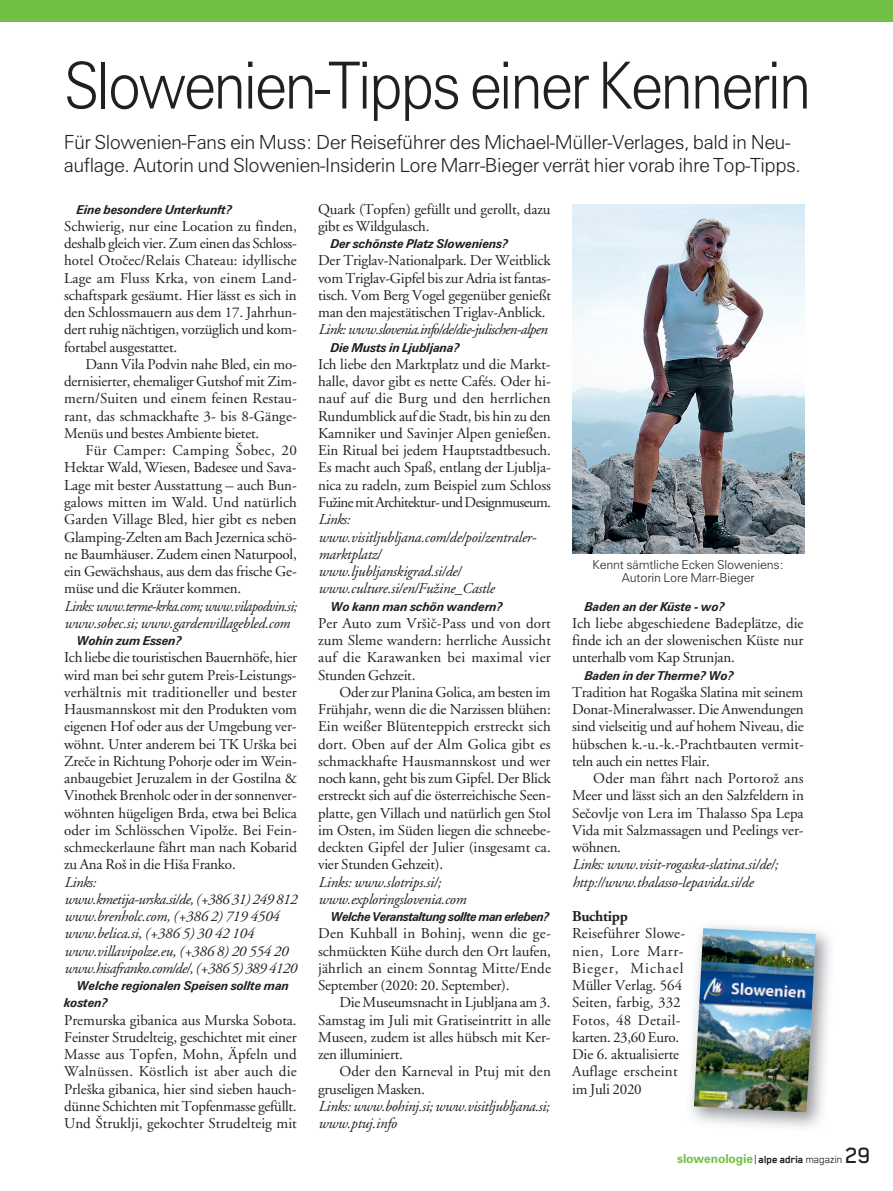
<style>
.page{position:relative;width:893px;height:1191px;background:#fff}
.page>*{position:absolute;margin:0;border:0;box-sizing:border-box;transform-origin:0 0}
.t1{font:65.1px "AAM Zurich BT Light";letter-spacing:-.045em;color:#231f20;scale:.9 1}
.t2{font:19.5px/22.5px "AAM Zurich BT Light";letter-spacing:-.025em;color:#231f20}
.t3{font:15px/17.2px "AAM A Garamond M Regular";letter-spacing:-.005em;color:#231f20;text-align:justify}
.t4{font:15px/17.2px "AAM A Garamond M Italic";letter-spacing:-.015em;color:#231f20}
.t5{font:15px/17.2px "AAM A Garamond M Italic";letter-spacing:-.015em;color:#231f20;scale:.96 1}
.t6{font:15px "AAM A Garamond M Italic";letter-spacing:-.045em;color:#231f20}
.t7{font:15px "AAM A Garamond M Bold";letter-spacing:-.015em;color:#231f20}
.t8{font:italic 12.3px/17.2px "AAM Zurich BT Bold";letter-spacing:-.015em;color:#231f20}
.t9{font:12.3px/13.5px "AAM Zurich BT Light";letter-spacing:-.01em;color:#231f20;text-align:center}
.t10{font:italic 12.3px "AAM Zurich BT Bold";letter-spacing:-.045em;color:#231f20}
.t11{font:12.3px "AAM Zurich BT Bold";letter-spacing:-.01em;color:#71bf44}
.s1{font-family:"AAM Blender 02";font-size:12px;color:#231f20}
.s2{font-family:"AAM Blender 04";font-weight:700;font-size:12px;color:#231f20}
.s3{font-family:"AAM Blender 03";font-weight:500;font-size:25.5px;color:#231f20}
</style>
<div class="page">
<div style="left:0;top:0;width:893px;height:21px;background:#71bf44"></div>
<img style="left:572px;top:204px;width:232px;height:349px">
<img style="left:694px;top:928px;width:122px;height:184px">
<h1 class="t1" style="left:64px;top:46px;width:832px">Slowenien-Tipps einer Kennerin</h1>
<h2 class="t2" style="left:64px;top:131px;width:739px">Für Slowenien-Fans ein Muss: Der Reiseführer des Michael-Müller-Verlages, bald in Neu&shy;auflage. Autorin und Slowenien-Insiderin Lore Marr-Bieger verrät hier vorab ihre Top-Tipps.</h2>
<p class="t8" style="left:77px;top:200px;width:157px">Eine besondere Unterkunft?</p>
<p class="t3" style="left:64px;top:217px;width:234px">Schwierig, nur eine Location zu finden, deshalb gleich vier. Zum einen das Schloss&shy;hotel Otočec/Relais Chateau: idyllische Lage am Fluss Krka, von einem Land&shy;schaftspark gesäumt. Hier lässt es sich in den Schlossmauern aus dem 17. Jahrhun&shy;dert ruhig nächtigen, vorzüglich und kom&shy;fortabel ausgestattet.</p>
<p class="t3" style="left:64px;top:355px;width:234px;text-indent:21px">Dann Vila Podvin nahe Bled, ein mo&shy;dernisierter, ehemaliger Gutshof mit Zim&shy;mern/Suiten und einem feinen Restau&shy;rant, das schmackhafte 3- bis 8-Gänge-Menüs und bestes Ambiente bietet.</p>
<p class="t3" style="left:64px;top:441px;width:234px;text-indent:21px">Für Camper: Camping Šobec, 20<br>Hektar Wald, Wiesen, Badesee und Sava-Lage mit bester Ausstattung – auch Bun&shy;galows mitten im Wald. Und natürlich Garden Village Bled, hier gibt es neben Glamping-Zelten am Bach Jezernica schö&shy;ne Baumhäuser. Zudem einen Naturpool, ein Gewächshaus, aus dem das frische Ge&shy;müse und die Kräuter kommen.</p>
<p class="t5" style="left:64px;top:597px;width:244px">Links: www.terme-krka.com; www.vilapodvin.si; www.sobec.si; www.gardenvillagebled.com</p>
<p class="t8" style="left:77px;top:632px;width:107px">Wohin zum Essen?</p>
<p class="t3" style="left:64px;top:648px;width:234px">Ich liebe die touristischen Bauernhöfe, hier wird man bei sehr gutem Preis-Leistungs&shy;verhältnis mit traditioneller und bester Hausmannskost mit den Produkten vom eigenen Hof oder aus der Umgebung ver&shy;wöhnt. Unter anderem bei TK Urška bei Zreče in Richtung Pohorje oder im Wein&shy;anbaugebiet Jeruzalem in der Gostilna &amp; Vinothek Brenholc oder in der sonnenver&shy;wöhnten hügeligen Brda, etwa bei Belica oder im Schlösschen Vipolže. Bei Fein&shy;schmeckerlaune fährt man nach Kobarid zu Ana Roš in die Hiša Franko.</p>
<p class="t4" style="left:64px;top:873px;width:234px">Links:<br>www.kmetija-urska.si/de, (+386 31) 249 812 www.brenholc.com, (+386 2) 719 4504 www.belica.si, (+386 5) 30 42 104 www.villavipolze.eu, (+386 8) 20 554 20 www.hisafranko.com/de/, (+386 5) 389 4120</p>
<p class="t8" style="left:64px;top:977px;width:227px;text-indent:13px">Welche regionalen Speisen sollte man kosten?</p>
<p class="t3" style="left:64px;top:1011px;width:234px">Premurska gibanica aus Murska Sobota.<br>Feinster Strudelteig, geschichtet mit einer Masse aus Topfen, Mohn, Äpfeln und Walnüssen. Köstlich ist aber auch die Prleška gibanica, hier sind sieben hauch&shy;dünne Schichten mit Topfenmasse gefüllt.<br>Und Štruklji, gekochter Strudelteig mit</p>
<p class="t3" style="left:318px;top:200px;width:234px">Quark (Topfen) gefüllt und gerollt, dazu gibt es Wildgulasch.</p>
<p class="t8" style="left:331px;top:235px;width:179px">Der schönste Platz Sloweniens?</p>
<p class="t3" style="left:318px;top:252px;width:234px">Der Triglav-Nationalpark. Der Weitblick vom Triglav-Gipfel bis zur Adria ist fantas&shy;tisch. Vom Berg Vogel gegenüber genießt man den majestätischen Triglav-Anblick.</p>
<p class="t6" style="left:318px;top:321px;width:231px">Link: www.slovenia.info/de/die-julischen-alpen</p>
<p class="t8" style="left:331px;top:338px;width:130px">Die Musts in Ljubljana?</p>
<p class="t3" style="left:318px;top:355px;width:234px">Ich liebe den Marktplatz und die Markt&shy;halle, davor gibt es nette Cafés. Oder hi&shy;nauf auf die Burg und den herrlichen Rundumblick auf die Stadt, bis hin zu den Kamniker und Savinjer Alpen genießen.<br>Ein Ritual bei jedem Hauptstadtbesuch.<br>Es macht auch Spaß, entlang der Ljublja&shy;nica zu radeln, zum Beispiel zum Schloss Fužine mit Architektur- und Designmuseum.</p>
<p class="t4" style="left:318px;top:511px;width:220px">Links: www.visitljubljana.com/de/poi/zentraler&shy;marktplatz/<br>www.ljubljanskigrad.si/de/ www.culture.si/en/Fužine_Castle</p>
<p class="t8" style="left:331px;top:597px;width:174px">Wo kann man schön wandern?</p>
<p class="t3" style="left:318px;top:614px;width:234px">Per Auto zum Vršič-Pass und von dort zum Sleme wandern: herrliche Aussicht auf die Karawanken bei maximal vier Stunden Gehzeit.</p>
<p class="t3" style="left:318px;top:683px;width:234px;text-indent:21px">Oder zur Planina Golica, am besten im Frühjahr, wenn die die Narzissen blühen:<br>Ein weißer Blütenteppich erstreckt sich dort. Oben auf der Alm Golica gibt es schmackhafte Hausmannskost und wer noch kann, geht bis zum Gipfel. Der Blick erstreckt sich auf die österreichische Seen&shy;platte, gen Villach und natürlich gen Stol im Osten, im Süden liegen die schneebe&shy;deckten Gipfel der Julier (insgesamt ca. vier Stunden Gehzeit).</p>
<p class="t4" style="left:318px;top:873px;width:149px">Links: www.slotrips.si/; www.exploringslovenia.com</p>
<p class="t10" style="left:331px;top:909px;width:220px">Welche Veranstaltung sollte man erleben?</p>
<p class="t3" style="left:318px;top:924px;width:234px">Den Kuhball in Bohinj, wenn die ge&shy;schmückten Kühe durch den Ort laufen, jährlich an einem Sonntag Mitte/Ende September (2020: 20. September).</p>
<p class="t3" style="left:318px;top:993px;width:234px;text-indent:21px">Die Museumsnacht in Ljubljana am 3.<br>Samstag im Juli mit Gratiseintritt in alle Museen, zudem ist alles hübsch mit Ker&shy;zen illuminiert.</p>
<p class="t3" style="left:318px;top:1062px;width:234px;text-indent:21px">Oder den Karneval in Ptuj mit den gruseligen Masken.</p>
<p class="t4" style="left:318px;top:1097px;width:233px">Links: www.bohinj.si; www.visitljubljana.si; www.ptuj.info</p>
<p class="t9" style="left:592px;top:557px;width:193px">Kennt sämtliche Ecken Sloweniens:<br>Autorin Lore Marr-Bieger</p>
<p class="t8" style="left:585px;top:597px;width:142px">Baden an der Küste - wo?</p>
<p class="t3" style="left:572px;top:614px;width:233px">Ich liebe abgeschiedene Badeplätze, die finde ich an der slowenischen Küste nur unterhalb vom Kap Strunjan.</p>
<p class="t8" style="left:585px;top:666px;width:151px">Baden in der Therme? Wo?</p>
<p class="t3" style="left:572px;top:683px;width:233px">Tradition hat Rogaška Slatina mit seinem Donat-Mineralwasser. Die Anwendungen sind vielseitig und auf hohem Niveau, die hübschen k.-u.-k.-Prachtbauten vermit&shy;teln auch ein nettes Flair.</p>
<p class="t3" style="left:572px;top:769px;width:233px;text-indent:21px">Oder man fährt nach Portorož ans Meer und lässt sich an den Salzfeldern in Sečovlje von Lera im Thalasso Spa Lepa Vida mit Salzmassagen und Peelings ver&shy;wöhnen.</p>
<p class="t4" style="left:572px;top:856px;width:207px">Links: www.visit-rogaska-slatina.si/de/; http://www.thalasso-lepavida.si/de</p>
<p class="t7" style="left:572px;top:907px;width:57px">Buchtipp</p>
<p class="t3" style="left:572px;top:924px;width:115px;text-align:left">Reiseführer Slowe&shy;nien, Lore Marr-<br>Bieger, Michael<br>Müller Verlag. 564<br>Seiten, farbig, 332<br>Fotos, 48 Detail&shy;karten. 23,60 Euro.<br>Die 6. aktualisierte<br>Auflage erscheint im Juli 2020</p>
<p class="t11" style="left:677px;top:1151px;width:196px">slowenologie <span class="s1">|</span> <span class="s2">alpe adria</span> <span class="s1">magazin</span> <span class="s3">29</span></p>
</div>
